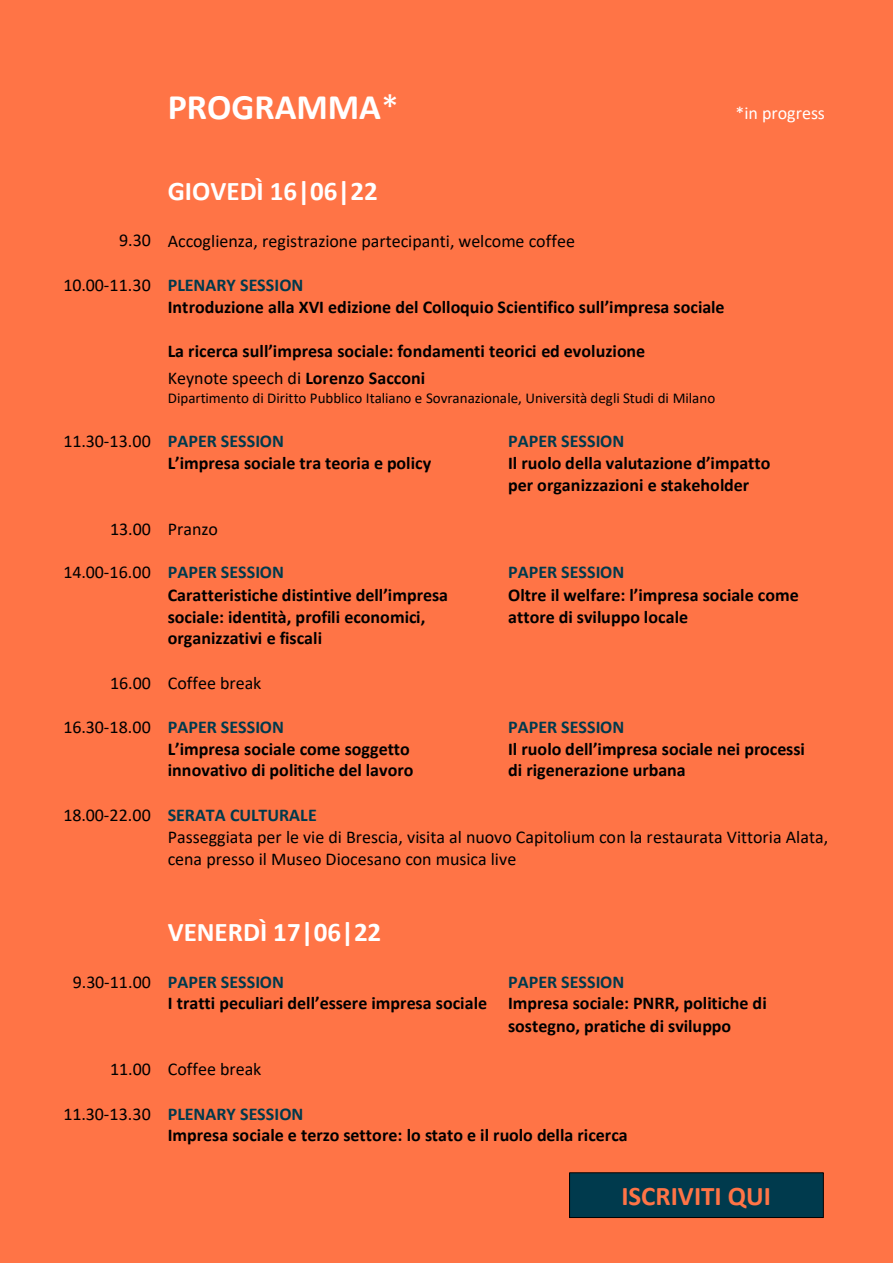
<style>
.page{position:relative;width:893px;height:1263px;background:#ff7446}
.page>*{position:absolute;margin:0;border:0;box-sizing:border-box;transform-origin:0 0}
.t1{font:700 36px "Calibri";color:#fff}
.t2{font:700 27px "Calibri";color:#fff}
.t3{font:700 27px "Calibri";color:#ff7446}
.t4{font:700 18px/22.2px "Calibri";letter-spacing:.005em;color:#000}
.t5{font:18px/21.9px "Calibri";color:#000}
.t6{font:700 18px "Calibri";letter-spacing:.005em;color:#003a4d}
.t7{font:18px "Calibri";color:#fff}
.t8{font:15px "Calibri";color:#000}
.s1{font-weight:400}
.s2{color:#003a4d}
.s3{font-weight:700;color:#003a4d}
</style>
<div class="page">
<div style="left:569px;top:1173px;width:254px;height:45px;background:#003a4d"></div>
<div style="left:569px;top:1172px;width:255px;height:46px;border:1px solid #000"></div>
<h1 class="t1" style="left:168px;top:92px;width:233px">PROGRAMMA<span class="s1">*</span></h1>
<p class="t7" style="left:735px;top:106px;width:91px">*in progress</p>
<h2 class="t2" style="left:168px;top:180px;width:212px">GIOVEDÌ 16|06|22</h2>
<p class="t5" style="left:119px;top:231px;width:457px">9.30 Accoglienza, registrazione partecipanti, welcome coffee</p>
<p class="t4" style="left:168px;top:275px;width:558px;text-indent:-104px"><span class="s1">10.00-11.30</span> <span class="s2">PLENARY SESSION<br></span>Introduzione alla XVI edizione del Colloquio Scientifico sull’impresa sociale</p>
<p class="t4" style="left:168px;top:339px;width:479px;line-height:27.3px">La ricerca sull’impresa sociale: fondamenti teorici ed evoluzione<br><span class="s1">Keynote speech di</span> Lorenzo Sacconi</p>
<p class="t8" style="left:168px;top:392px;width:549px">Dipartimento di Diritto Pubblico Italiano e Sovranazionale, Università degli Studi di Milano</p>
<p class="t4" style="left:168px;top:431px;width:265px;line-height:21.8px;text-indent:-104px"><span class="s1">11.30-13.00</span> <span class="s2">PAPER SESSION<br></span>L’impresa sociale tra teoria e policy</p>
<p class="t6" style="left:508px;top:433px;width:118px">PAPER SESSION</p>
<p class="t4" style="left:508px;top:453px;width:264px">Il ruolo della valutazione d’impatto per organizzazioni e stakeholder</p>
<p class="t5" style="left:110px;top:519px;width:109px">13.00 Pranzo</p>
<p class="t4" style="left:168px;top:563px;width:282px;text-indent:-104px"><span class="s1">14.00-16.00</span> <span class="s2">PAPER SESSION<br></span>Caratteristiche distintive dell’impresa sociale: identità, profili economici, organizzativi e fiscali</p>
<p class="t6" style="left:508px;top:565px;width:118px">PAPER SESSION</p>
<p class="t4" style="left:508px;top:585px;width:292px">Oltre il welfare: l’impresa sociale come attore di sviluppo locale</p>
<p class="t5" style="left:110px;top:673px;width:152px">16.00 Coffee break</p>
<p class="t4" style="left:168px;top:717px;width:247px;text-indent:-104px"><span class="s1">16.30-18.00</span> <span class="s2">PAPER SESSION<br></span>L’impresa sociale come soggetto innovativo di politiche del lavoro</p>
<p class="t6" style="left:508px;top:719px;width:118px">PAPER SESSION</p>
<p class="t4" style="left:508px;top:739px;width:298px;line-height:21.8px">Il ruolo dell’impresa sociale nei processi di rigenerazione urbana</p>
<p class="t5" style="left:168px;top:805px;width:662px;text-indent:-104px">18.00-22.00 <span class="s3">SERATA CULTURALE<br></span>Passeggiata per le vie di Brescia, visita al nuovo Capitolium con la restaurata Vittoria Alata, cena presso il Museo Diocesano con musica live</p>
<h2 class="t2" style="left:168px;top:921px;width:215px">VENERDÌ 17|06|22</h2>
<p class="t4" style="left:168px;top:972px;width:321px;line-height:21.8px;text-indent:-95px"><span class="s1">9.30-11.00</span> <span class="s2">PAPER SESSION<br></span>I tratti peculiari dell’essere impresa sociale</p>
<p class="t6" style="left:508px;top:974px;width:118px">PAPER SESSION</p>
<p class="t4" style="left:508px;top:994px;width:260px">Impresa sociale: PNRR, politiche di sostegno, pratiche di sviluppo</p>
<p class="t5" style="left:110px;top:1060px;width:152px">11.00 Coffee break</p>
<p class="t4" style="left:168px;top:1104px;width:461px;line-height:21.8px;text-indent:-104px"><span class="s1">11.30-13.30</span> <span class="s2">PLENARY SESSION<br></span>Impresa sociale e terzo settore: lo stato e il ruolo della ricerca</p>
<h2 class="t3" style="left:621px;top:1185px;width:151px">ISCRIVITI QUI</h2>
</div>
